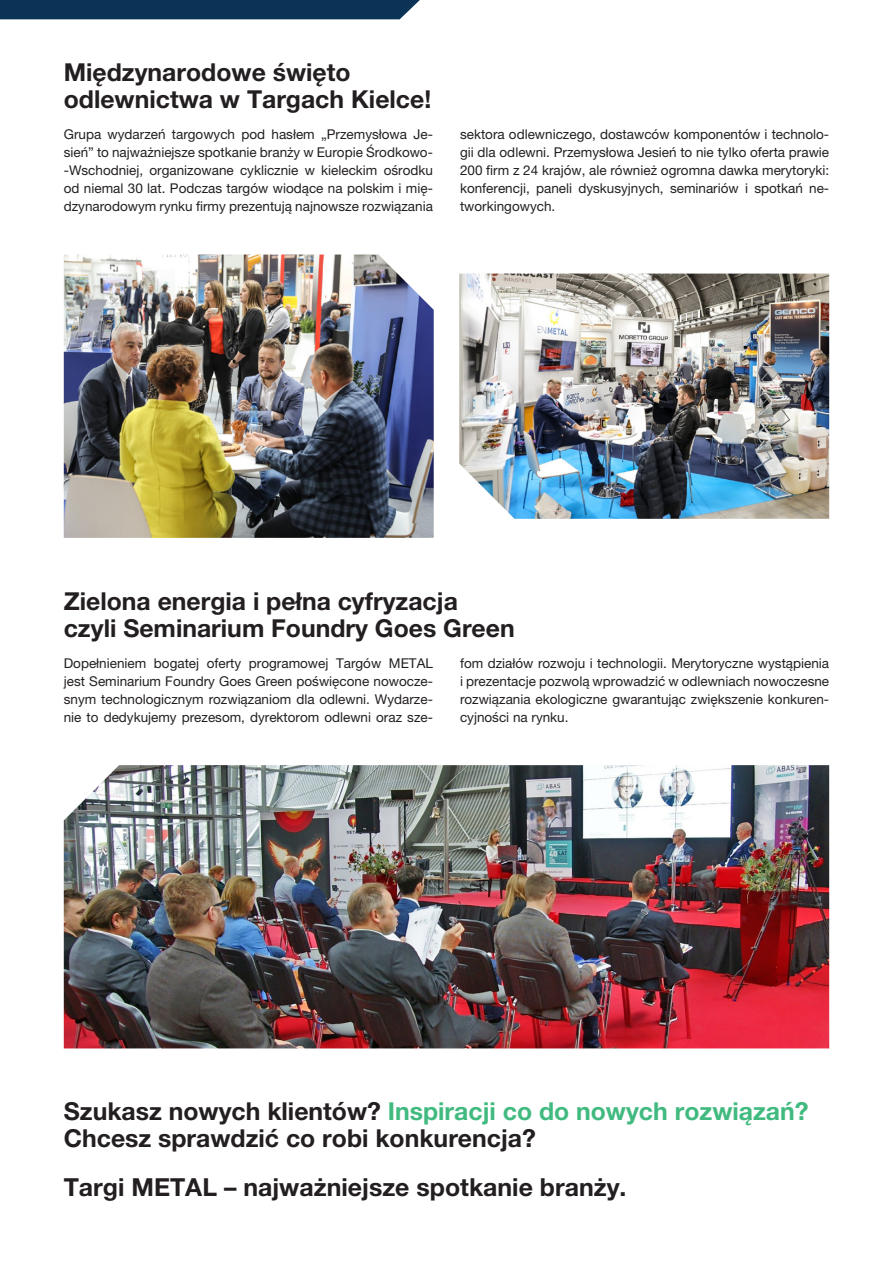
<style>
.page{position:relative;width:893px;height:1263px;background:#fff}
.page>*{position:absolute;margin:0;border:0;box-sizing:border-box;transform-origin:0 0}
.t1{font:700 24.9px "Helvetica Neue LT Pro";color:#231f20}
.t2{font:700 24.75px/27px "Helvetica Neue LT Pro";color:#231f20}
.t3{font:13.5px/18px "Helvetica Neue LT Pro";color:#231f20;text-align:justify}
.s1{color:#41ba80}
</style>
<div class="page">
<img style="left:64px;top:255px;width:370px;height:283px">
<img style="left:64px;top:765px;width:765px;height:283px">
<img style="left:459px;top:274px;width:370px;height:245px">
<div style="left:0;top:0;width:420px;height:19px;background:#0b3355"></div>
<h2 class="t2" style="left:64px;top:59px;width:369px">Międzynarodowe święto odlewnictwa w Targach Kielce!</h2>
<p class="t3" style="left:64px;top:125px;width:371px">Grupa wydarzeń targowych pod hasłem „Przemysłowa Je&shy;sień” to najważniejsze spotkanie branży w Europie Środkowo--Wschodniej, organizowane cyklicznie w kieleckim ośrodku od niemal 30 lat. Podczas targów wiodące na polskim i mię&shy;dzynarodowym rynku firmy prezentują najnowsze rozwiązania</p>
<p class="t3" style="left:460px;top:125px;width:371px">sektora odlewniczego, dostawców komponentów i technolo&shy;gii dla odlewni. Przemysłowa Jesień to nie tylko oferta prawie 200 firm z 24 krajów, ale również ogromna dawka merytoryki: konferencji, paneli dyskusyjnych, seminariów i spotkań ne&shy;tworkingowych.</p>
<h2 class="t2" style="left:64px;top:587px;width:452px">Zielona energia i pełna cyfryzacja czyli Seminarium Foundry Goes Green</h2>
<p class="t3" style="left:64px;top:654px;width:371px">Dopełnieniem bogatej oferty programowej Targów METAL jest Seminarium Foundry Goes Green poświęcone nowocze&shy;snym technologicznym rozwiązaniom dla odlewni. Wydarze&shy;nie to dedykujemy prezesom, dyrektorom odlewni oraz sze-</p>
<p class="t3" style="left:460px;top:654px;width:371px">fom działów rozwoju i technologii. Merytoryczne wystąpienia i prezentacje pozwolą wprowadzić w odlewniach nowoczesne rozwiązania ekologiczne gwarantując zwiększenie konkuren&shy;cyjności na rynku.</p>
<h2 class="t2" style="left:64px;top:1097px;width:746px">Szukasz nowych klientów? <span class="s1">Inspiracji co do nowych rozwiązań?<br></span>Chcesz sprawdzić co robi konkurencja?</h2>
<h1 class="t1" style="left:64px;top:1171px;width:564px">Targi METAL – najważniejsze spotkanie branży.</h1>
</div>
